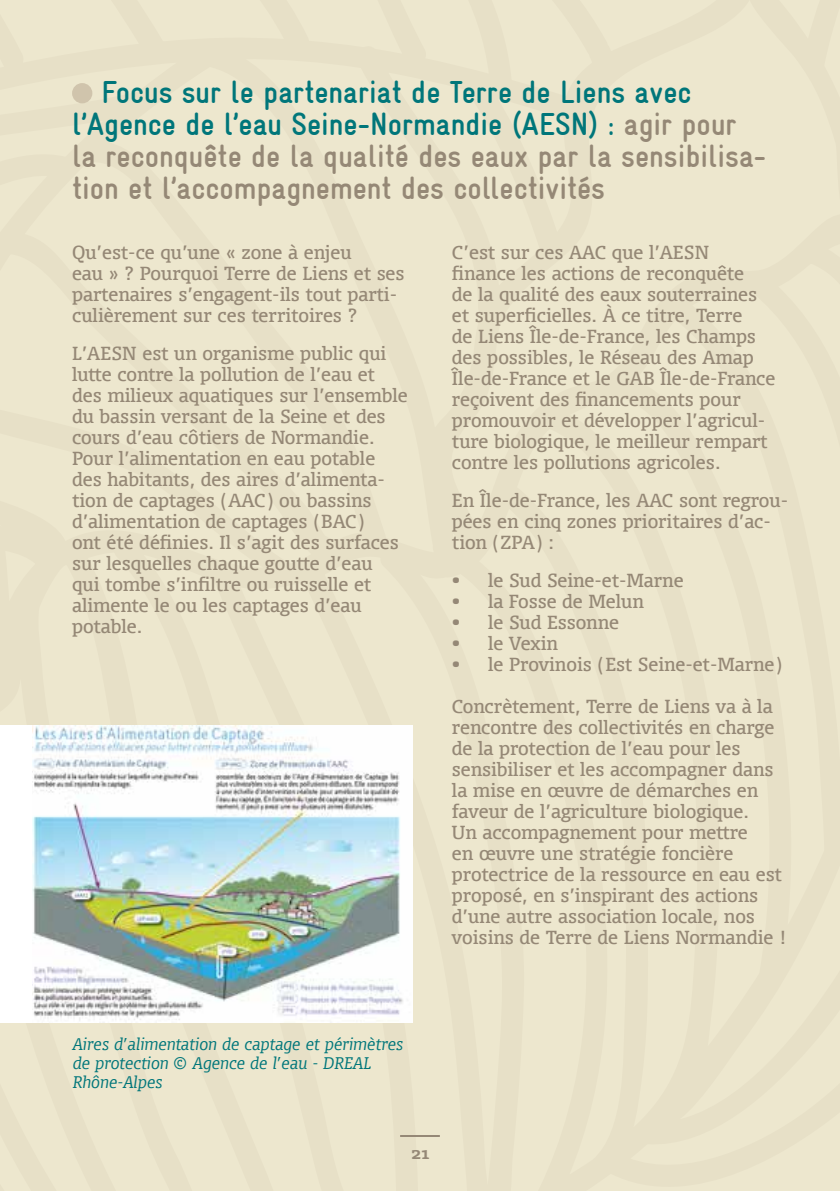
<style>
.page{position:relative;width:840px;height:1191px;background:#fff}
.page>*{position:absolute;margin:0;border:0;box-sizing:border-box;transform-origin:0 0}
.t1{font:700 condensed 32px/32px "Gravur";color:#958876}
.t2{font:18px/21px "Olsen";color:#958876}
.t3{font:italic 300 16px/19.2px "Olsen LF";color:#00767a}
.t4{font:700 16px "Olsen";color:#958876}
.s1{color:#00767a}
</style>
<div class="page">
<div style="left:0;top:0;width:839px;height:1191px;background:#ede7ce"></div>
<hr style="left:400px;top:1135px;width:39px;height:2px;background:#958876">
<div style="left:73px;top:84px;width:18px;height:18px;background:#d0c4ac;border-radius:50%"></div>
<div style="left:72px;top:83px;width:20px;height:20px;border:2px solid #d0c4ac;border-radius:50%"></div>
<img style="left:31px;top:725px;width:381px;height:297px">
<div style="left:0;top:725px;width:31px;height:297px;background:#fff"></div>
<h1 class="t1" style="left:72px;top:76px;width:695px;text-indent:30px"><span class="s1">Focus sur le partenariat de Terre de Liens avec l’Agence de l’eau Seine-Normandie (AESN) :</span> agir pour la reconquête de la qualité des eaux par la sensibilisa&shy;tion et l’accompagnement des collectivités</h1>
<p class="t2" style="left:72px;top:241px;width:334px">Qu’est-ce qu’une « zone à enjeu<br>eau » ? Pourquoi Terre de Liens et ses partenaires s’engagent-ils tout parti&shy;culièrement sur ces territoires ?</p>
<p class="t2" style="left:72px;top:342px;width:337px">L’AESN est un organisme public qui lutte contre la pollution de l’eau et des milieux aquatiques sur l’ensemble du bassin versant de la Seine et des cours d’eau côtiers de Normandie.<br>Pour l’alimentation en eau potable des habitants, des aires d’alimenta&shy;tion de captages (AAC) ou bassins d’alimentation de captages (BAC)<br>ont été définies. Il s’agit des surfaces sur lesquelles chaque goutte d’eau<br>qui tombe s’infiltre ou ruisselle et alimente le ou les captages d’eau potable.</p>
<p class="t2" style="left:451px;top:241px;width:325px">C’est sur ces AAC que l’AESN finance les actions de reconquête<br>de la qualité des eaux souterraines et superficielles. À ce titre, Terre<br>de Liens Île-de-France, les Champs des possibles, le Réseau des Amap Île-de-France et le GAB Île-de-France reçoivent des financements pour promouvoir et développer l’agricul&shy;ture biologique, le meilleur rempart contre les pollutions agricoles.</p>
<p class="t2" style="left:451px;top:489px;width:337px">En Île-de-France, les AAC sont regrou&shy;pées en cinq zones prioritaires d’ac&shy;tion (ZPA) :</p>
<p class="t2" style="left:451px;top:569px;width:233px">• le Sud Seine-et-Marne</p>
<p class="t2" style="left:451px;top:590px;width:193px">• la Fosse de Melun</p>
<p class="t2" style="left:451px;top:611px;width:168px">• le Sud Essonne</p>
<p class="t2" style="left:451px;top:632px;width:107px">• le Vexin</p>
<p class="t2" style="left:451px;top:653px;width:332px">• le Provinois (Est Seine-et-Marne)</p>
<p class="t2" style="left:451px;top:695px;width:334px">Concrètement, Terre de Liens va à la rencontre des collectivités en charge de la protection de l’eau pour les sensibiliser et les accompagner dans la mise en œuvre de démarches en faveur de l’agriculture biologique.<br>Un accompagnement pour mettre<br>en œuvre une stratégie foncière protectrice de la ressource en eau est proposé, en s’inspirant des actions d’une autre association locale, nos voisins de Terre de Liens Normandie !</p>
<p class="t3" style="left:72px;top:1033px;width:332px">Aires d’alimentation de captage et périmètres de protection © Agence de l’eau - DREAL<br>Rhône-Alpes</p>
<p class="t4" style="left:411px;top:1142px;width:19px">21</p>
</div>
